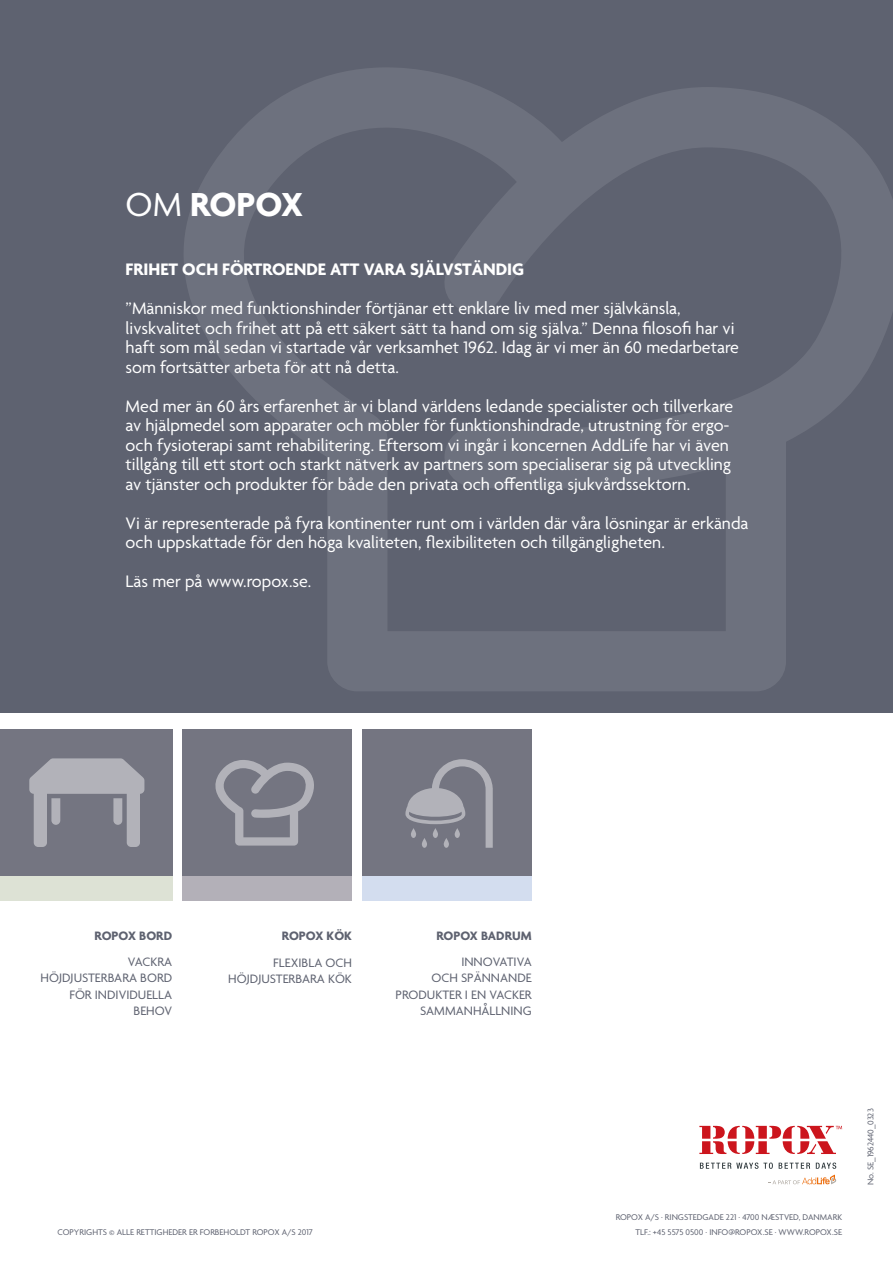
<style>
.page{position:relative;width:893px;height:1263px;background:#fff}
.page>*{position:absolute;margin:0;border:0;box-sizing:border-box;transform-origin:0 0}
.t1{font:700 36px "Agenda";letter-spacing:-.015em;color:#fff}
.t2{font:18px/19.5px "Agenda";color:#fff}
.t3{font:700 18px "Agenda";color:#fff}
.t4{font:13.2px/16.5px "Agenda";color:#5e6270;text-align:right}
.t5{font:700 13.2px "Agenda";color:#5e6270}
.t6{font:9px "Agenda";color:#5e6270}
.s1{font-weight:400}
</style>
<div class="page">
<div style="left:0;top:0;width:893px;height:712px;background:#5e6270"></div>
<svg style="left:184px;top:68px;width:709px;height:623px"></svg>
<svg style="left:699px;top:1126px;width:143px;height:28px"></svg>
<svg style="left:700px;top:1162px;width:137px;height:22px"></svg>
<div style="left:182px;top:729px;width:170px;height:147px;background:#747581"></div>
<svg style="left:215px;top:760px;width:99px;height:85px"></svg>
<div style="left:0;top:729px;width:172px;height:147px;background:#747581"></div>
<svg style="left:29px;top:758px;width:115px;height:89px"></svg>
<div style="left:362px;top:729px;width:170px;height:147px;background:#747581"></div>
<svg style="left:405px;top:759px;width:88px;height:89px"></svg>
<div style="left:0;top:876px;width:172px;height:25px;background:#dde2d5"></div>
<div style="left:182px;top:876px;width:170px;height:25px;background:#b3b0b8"></div>
<div style="left:362px;top:876px;width:170px;height:25px;background:#d3ddef"></div>
<p class="t1" style="left:126px;top:185px;width:180px"><span class="s1">OM</span> ROPOX</p>
<p class="t3" style="left:126px;top:260px;width:400px">FRIHET OCH FÖRTROENDE ATT VARA SJÄLVSTÄNDIG</p>
<p class="t2" style="left:126px;top:300px;width:615px">”Människor med funktionshinder förtjänar ett enklare liv med mer självkänsla, livskvalitet och frihet att på ett säkert sätt ta hand om sig själva.” Denna filosofi har vi haft som mål sedan vi startade vår verksamhet 1962. Idag är vi mer än 60 medarbetare som fortsätter arbeta för att nå detta.</p>
<p class="t2" style="left:126px;top:397px;width:609px">Med mer än 60 års erfarenhet är vi bland världens ledande specialister och tillverkare av hjälpmedel som apparater och möbler för funktionshindrade, utrustning för ergo&shy;och fysioterapi samt rehabilitering. Eftersom vi ingår i koncernen AddLife har vi även tillgång till ett stort och starkt nätverk av partners som specialiserar sig på utveckling av tjänster och produkter för både den privata och offentliga sjukvårdssektorn.</p>
<p class="t2" style="left:126px;top:514px;width:624px">Vi är representerade på fyra kontinenter runt om i världen där våra lösningar är erkända och uppskattade för den höga kvaliteten, flexibiliteten och tillgängligheten.</p>
<p class="t2" style="left:126px;top:573px;width:187px">Läs mer på www.ropox.se.</p>
<p class="t5" style="left:95px;top:928px;width:79px">ROPOX BORD</p>
<p class="t4" style="left:41px;top:954px;width:133px">VACKRA<br>HÖJDJUSTERBARA BORD<br>FÖR INDIVIDUELLA<br>BEHOV</p>
<p class="t5" style="left:282px;top:928px;width:72px">ROPOX KÖK</p>
<p class="t4" style="left:228px;top:955px;width:125px">FLEXIBLA OCH<br>HÖJDJUSTERBARA KÖK</p>
<p class="t5" style="left:436px;top:928px;width:97px">ROPOX BADRUM</p>
<p class="t4" style="left:396px;top:954px;width:138px">INNOVATIVA<br>OCH SPÄNNANDE<br>PRODUKTER I EN VACKER<br>SAMMANHÅLLNING</p>
<p class="t6" style="left:616px;top:1212px;width:228px">ROPOX A/S · RINGSTEDGADE 221 · 4700 NÆSTVED, DANMARK</p>
<p class="t6" style="left:58px;top:1227px;width:257px">COPYRIGHTS © ALLE RETTIGHEDER ER FORBEHOLDT ROPOX A/S 2017</p>
<p class="t6" style="left:635px;top:1227px;width:208px">TLF.: +45 5575 0500 · INFO@ROPOX.SE · WWW.ROPOX.SE</p>
<p class="t6" style="left:866px;top:1185px;width:78px;rotate:-90deg">No. SE_1962440_0323</p>
</div>
